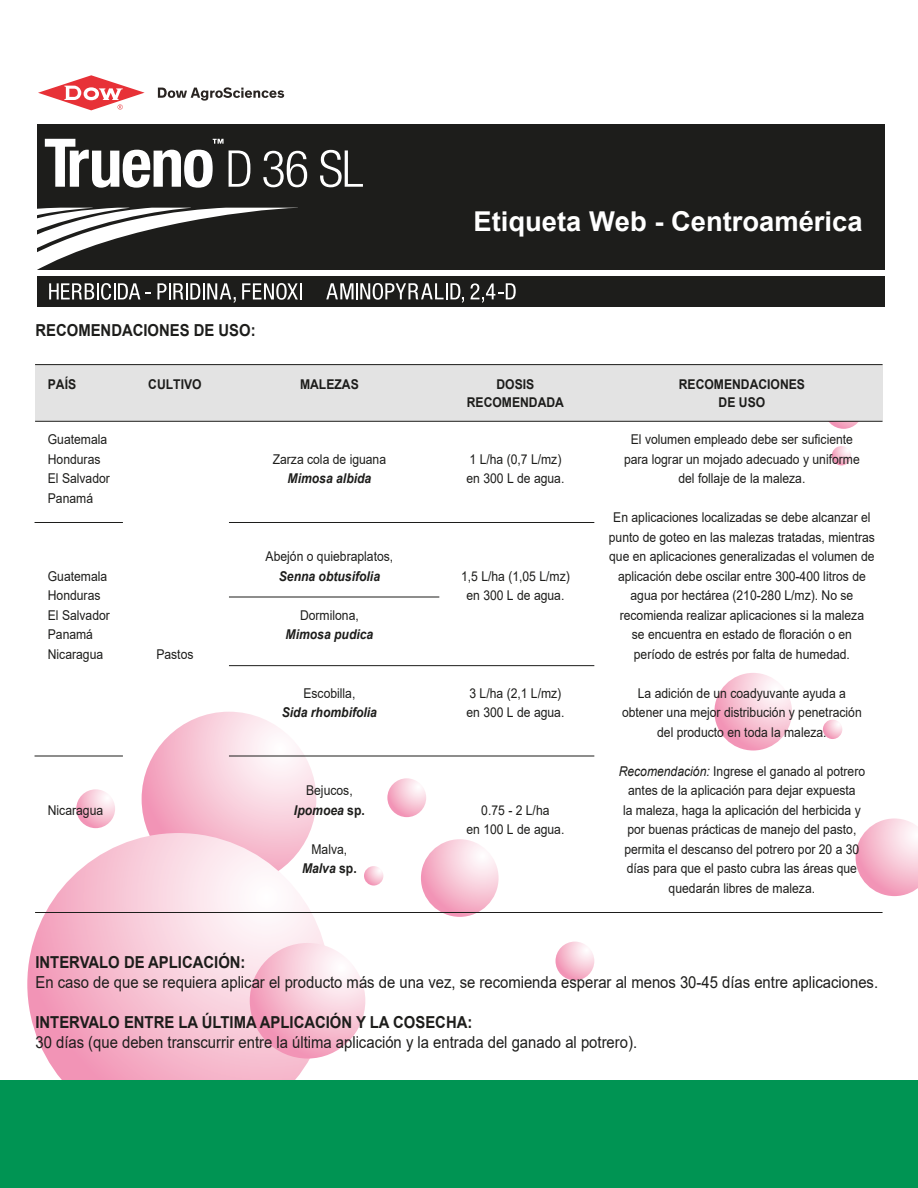
<style>
.page{position:relative;width:918px;height:1188px;background:#fff}
.page>*{position:absolute;margin:0;border:0;box-sizing:border-box;transform-origin:0 0}
.t1{font:700 27.3px "Arial";color:#fff}
.t2{font:16.5px "Arial";color:#1d1d1b;scale:.9 1}
.t3{font:700 16.5px "Arial";color:#1d1d1b;scale:.9 1}
.t4{font:13.5px/19.5px "Arial";color:#1d1d1b;text-align:center;scale:.9 1}
.t5{font:italic 700 13.5px "Arial";color:#1d1d1b;scale:.9 1}
.t6{font:700 13.5px "Arial";color:#1d1d1b;scale:.9 1}
.s1{font-style:italic}
.s2{font-style:normal}
</style>
<div class="page">
<svg style="left:142px;top:712px;width:174px;height:174px;background:#f7cad9"></svg>
<svg style="left:27px;top:833px;width:303px;height:302px;background:#f6c6d6"></svg>
<svg style="left:250px;top:943px;width:115px;height:116px;background:#f7c3d4"></svg>
<svg style="left:421px;top:839px;width:78px;height:78px;background:#f7c4d5"></svg>
<svg style="left:714px;top:673px;width:78px;height:78px;background:#f7c4d5"></svg>
<svg style="left:856px;top:818px;width:62px;height:78px"></svg>
<svg style="left:387px;top:778px;width:39px;height:39px"></svg>
<svg style="left:556px;top:942px;width:38px;height:38px"></svg>
<svg style="left:76px;top:789px;width:39px;height:39px"></svg>
<svg style="left:824px;top:390px;width:39px;height:39px"></svg>
<svg style="left:832px;top:446px;width:19px;height:19px"></svg>
<svg style="left:823px;top:720px;width:19px;height:19px"></svg>
<svg style="left:364px;top:866px;width:19px;height:20px"></svg>
<div style="left:35px;top:365px;width:848px;height:56px;background:#e3e3e3"></div>
<hr style="left:35px;top:364px;width:848px;height:1px;background:#1d1d1b">
<hr style="left:35px;top:421px;width:848px;height:1px;background:#1d1d1b">
<hr style="left:35px;top:912px;width:848px;height:1px;background:#1d1d1b">
<hr style="left:229px;top:522px;width:365px;height:1px;background:#1d1d1b">
<hr style="left:35px;top:522px;width:88px;height:1px;background:#1d1d1b">
<hr style="left:229px;top:756px;width:365px;height:1px;background:#1d1d1b">
<hr style="left:35px;top:756px;width:88px;height:1px;background:#1d1d1b">
<hr style="left:229px;top:597px;width:210px;height:1px;background:#1d1d1b">
<hr style="left:229px;top:665px;width:365px;height:1px;background:#1d1d1b">
<div style="left:0;top:1081px;width:918px;height:107px;background:#009453"></div>
<div style="left:37px;top:124px;width:847px;height:183px;background:#1d1d1b"></div>
<div style="left:36px;top:270px;width:852px;height:5px;background:#fff"></div>
<svg style="left:158px;top:87px;width:126px;height:14px"></svg>
<svg style="left:38px;top:75px;width:107px;height:35px"></svg>
<svg style="left:37px;top:208px;width:265px;height:95px"></svg>
<svg style="left:326px;top:283px;width:138px;height:20px"></svg>
<svg style="left:471px;top:283px;width:45px;height:20px"></svg>
<svg style="left:45px;top:139px;width:205px;height:49px"></svg>
<svg style="left:263px;top:151px;width:44px;height:36px"></svg>
<svg style="left:320px;top:150px;width:43px;height:37px"></svg>
<p class="t3" style="left:35px;top:319px;width:246px">RECOMENDACIONES DE USO:</p>
<h1 class="t1" style="left:474px;top:202px;width:391px">Etiqueta Web - Centroamérica</h1>
<p class="t6" style="left:48px;top:374px;width:33px">PAÍS</p>
<p class="t6" style="left:148px;top:374px;width:61px">CULTIVO</p>
<p class="t6" style="left:300px;top:374px;width:67px">MALEZAS</p>
<p class="t6" style="left:497px;top:374px;width:44px">DOSIS</p>
<p class="t6" style="left:679px;top:374px;width:142px">RECOMENDACIONES</p>
<p class="t6" style="left:467px;top:392px;width:109px">RECOMENDADA</p>
<p class="t6" style="left:719px;top:392px;width:53px">DE USO</p>
<p class="t4" style="left:48px;top:430px;width:68px">Guatemala</p>
<p class="t4" style="left:631px;top:430px;width:248px">El volumen empleado debe ser suficiente</p>
<p class="t4" style="left:48px;top:449px;width:60px">Honduras</p>
<p class="t4" style="left:273px;top:449px;width:128px">Zarza cola de iguana</p>
<p class="t4" style="left:470px;top:449px;width:104px">1 L/ha (0,7 L/mz)</p>
<p class="t4" style="left:624px;top:449px;width:263px">para lograr un mojado adecuado y uniforme</p>
<p class="t4" style="left:48px;top:469px;width:71px">El Salvador</p>
<p class="t5" style="left:288px;top:469px;width:95px">Mimosa albida</p>
<p class="t4" style="left:466px;top:469px;width:110px">en 300 L de agua.</p>
<p class="t4" style="left:678px;top:469px;width:143px">del follaje de la maleza.</p>
<p class="t4" style="left:48px;top:488px;width:52px">Panamá</p>
<p class="t4" style="left:609px;top:508px;width:297px">En aplicaciones localizadas se debe alcanzar el punto de goteo en las malezas tratadas, mientras</p>
<p class="t4" style="left:266px;top:547px;width:143px">Abejón o quiebraplatos,</p>
<p class="t4" style="left:609px;top:547px;width:296px">que en aplicaciones generalizadas el volumen de</p>
<p class="t4" style="left:48px;top:566px;width:68px">Guatemala</p>
<p class="t5" style="left:279px;top:567px;width:114px">Senna obtusifolia</p>
<p class="t4" style="left:461px;top:566px;width:122px">1,5 L/ha (1,05 L/mz)</p>
<p class="t4" style="left:618px;top:566px;width:277px">aplicación debe oscilar entre 300-400 litros de</p>
<p class="t4" style="left:48px;top:586px;width:60px">Honduras</p>
<p class="t4" style="left:466px;top:586px;width:110px">en 300 L de agua.</p>
<p class="t4" style="left:631px;top:586px;width:249px">agua por hectárea (210-280 L/mz). No se</p>
<p class="t4" style="left:48px;top:605px;width:71px">El Salvador</p>
<p class="t4" style="left:300px;top:605px;width:67px">Dormilona,</p>
<p class="t4" style="left:620px;top:605px;width:273px">recomienda realizar aplicaciones si la maleza</p>
<p class="t4" style="left:48px;top:625px;width:52px">Panamá</p>
<p class="t5" style="left:286px;top:625px;width:99px">Mimosa pudica</p>
<p class="t4" style="left:632px;top:625px;width:246px">se encuentra en estado de floración o en</p>
<p class="t4" style="left:48px;top:644px;width:63px">Nicaragua</p>
<p class="t4" style="left:156px;top:644px;width:43px">Pastos</p>
<p class="t4" style="left:634px;top:644px;width:242px">período de estrés por falta de humedad.</p>
<p class="t4" style="left:303px;top:683px;width:59px">Escobilla,</p>
<p class="t4" style="left:470px;top:683px;width:104px">3 L/ha (2,1 L/mz)</p>
<p class="t4" style="left:638px;top:683px;width:233px">La adición de un coadyuvante ayuda a</p>
<p class="t5" style="left:282px;top:703px;width:107px">Sida rhombifolia</p>
<p class="t4" style="left:466px;top:703px;width:110px">en 300 L de agua.</p>
<p class="t4" style="left:622px;top:703px;width:268px">obtener una mejor distribución y penetración del producto en toda la maleza.</p>
<p class="t4" style="left:619px;top:761px;width:275px"><span class="s1">Recomendación:</span> Ingrese el ganado al potrero</p>
<p class="t4" style="left:306px;top:781px;width:53px">Bejucos,</p>
<p class="t4" style="left:628px;top:781px;width:254px">antes de la aplicación para dejar expuesta</p>
<p class="t4" style="left:48px;top:800px;width:63px">Nicaragua</p>
<p class="t5" style="left:294px;top:801px;width:80px">Ipomoea <span class="s2">sp.</span></p>
<p class="t4" style="left:481px;top:800px;width:77px">0.75 - 2 L/ha</p>
<p class="t4" style="left:623px;top:800px;width:266px">la maleza, haga la aplicación del herbicida y</p>
<p class="t4" style="left:466px;top:820px;width:110px">en 100 L de agua.</p>
<p class="t4" style="left:627px;top:820px;width:256px">por buenas prácticas de manejo del pasto,</p>
<p class="t4" style="left:312px;top:839px;width:41px">Malva,</p>
<p class="t4" style="left:624px;top:839px;width:263px">permita el descanso del potrero por 20 a 30</p>
<p class="t5" style="left:302px;top:859px;width:62px">Malva <span class="s2">sp.</span></p>
<p class="t4" style="left:627px;top:859px;width:257px">días para que el pasto cubra las áreas que quedarán libres de maleza.</p>
<p class="t3" style="left:35px;top:951px;width:235px">INTERVALO DE APLICACIÓN:</p>
<p class="t2" style="left:35px;top:971px;width:938px">En caso de que se requiera aplicar el producto más de una vez, se recomienda esperar al menos 30-45 días entre aplicaciones.</p>
<p class="t3" style="left:35px;top:1010px;width:487px">INTERVALO ENTRE LA ÚLTIMA APLICACIÓN Y LA COSECHA:</p>
<p class="t2" style="left:35px;top:1030px;width:670px">30 días (que deben transcurrir entre la última aplicación y la entrada del ganado al potrero).</p>
</div>
